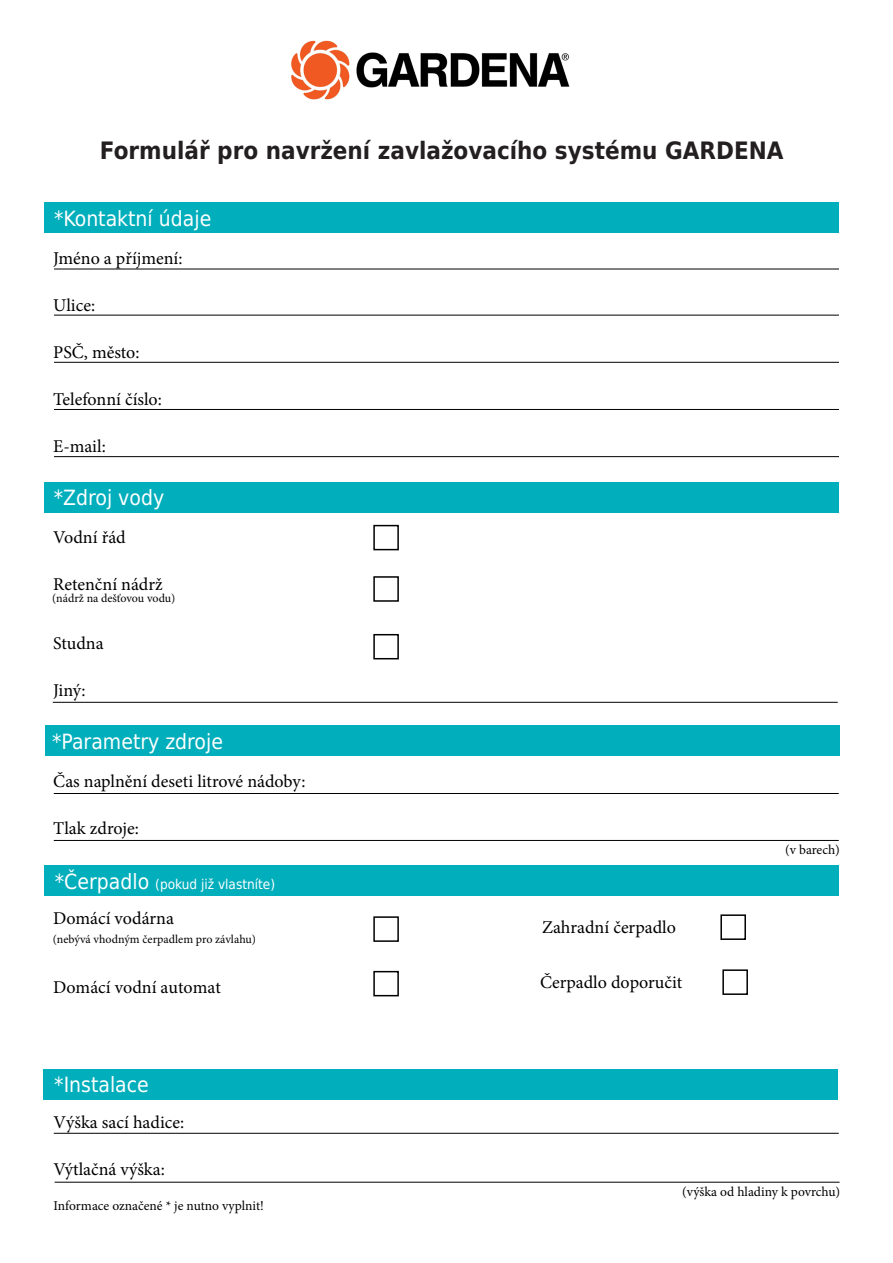
<style>
.page{position:relative;width:893px;height:1263px;background:#fff}
.page>*{position:absolute;margin:0;border:0;box-sizing:border-box;transform-origin:0 0}
.t1{font:700 24px "DejaVu Sans Condensed";color:#231f20}
.t2{font:21px "DejaVu Sans Condensed";color:#fff}
.t3{font:18px "Minion Pro";color:#000}
.t4{font:13.5px "Minion Pro";color:#000}
.t5{font:13.5px "DejaVu Sans Condensed";color:#fff}
.t6{font:12px "Minion Pro";color:#000}
.s1{font-size:21px}
</style>
<div class="page">
<img style="left:291px;top:40px;width:279px;height:60px">
<div style="left:45px;top:202px;width:794px;height:31px;background:#00aebc"></div>
<div style="left:45px;top:482px;width:794px;height:31px;background:#00aebc"></div>
<div style="left:45px;top:725px;width:794px;height:31px;background:#00aebc"></div>
<div style="left:45px;top:865px;width:794px;height:31px;background:#00aebc"></div>
<div style="left:44px;top:1069px;width:794px;height:30px;background:#00aebc"></div>
<hr style="left:54px;top:269px;width:785px;height:1px;background:#000">
<hr style="left:54px;top:315px;width:785px;height:1px;background:#000">
<hr style="left:54px;top:362px;width:785px;height:1px;background:#000">
<hr style="left:54px;top:409px;width:785px;height:1px;background:#000">
<hr style="left:54px;top:456px;width:785px;height:1px;background:#000">
<hr style="left:53px;top:702px;width:785px;height:1px;background:#000">
<hr style="left:54px;top:793px;width:785px;height:1px;background:#000">
<hr style="left:54px;top:840px;width:785px;height:1px;background:#000">
<div style="left:373px;top:525px;width:26px;height:25px;border:2px solid #000"></div>
<div style="left:373px;top:916px;width:26px;height:26px;border:2px solid #000"></div>
<div style="left:373px;top:576px;width:26px;height:26px;border:2px solid #000"></div>
<div style="left:373px;top:971px;width:26px;height:25px;border:2px solid #000"></div>
<div style="left:373px;top:634px;width:26px;height:25px;border:2px solid #000"></div>
<div style="left:720px;top:914px;width:26px;height:26px;border:2px solid #000"></div>
<hr style="left:54px;top:1133px;width:785px;height:1px;background:#000">
<hr style="left:55px;top:1182px;width:785px;height:1px;background:#000">
<div style="left:722px;top:969px;width:26px;height:26px;border:2px solid #000"></div>
<p class="t1" style="left:100px;top:131px;width:685px">Formulář pro navržení zavlažovacího systému GARDENA</p>
<p class="t2" style="left:54px;top:201px;width:159px">*Kontaktní údaje</p>
<p class="t3" style="left:53px;top:246px;width:131px">Jméno a příjmení:</p>
<p class="t3" style="left:53px;top:293px;width:43px">Ulice:</p>
<p class="t3" style="left:53px;top:340px;width:88px">PSČ, město:</p>
<p class="t3" style="left:53px;top:387px;width:110px">Telefonní číslo:</p>
<p class="t3" style="left:53px;top:434px;width:54px">E-mail:</p>
<p class="t2" style="left:54px;top:481px;width:112px">*Zdroj vody</p>
<p class="t3" style="left:53px;top:525px;width:74px">Vodní řád</p>
<p class="t3" style="left:53px;top:572px;width:111px">Retenční nádrž</p>
<p class="t6" style="left:52px;top:590px;width:125px">(nádrž na dešťovou vodu)</p>
<p class="t3" style="left:53px;top:631px;width:52px">Studna</p>
<p class="t3" style="left:53px;top:678px;width:34px">Jiný:</p>
<p class="t2" style="left:52px;top:724px;width:172px">*Parametry zdroje</p>
<p class="t3" style="left:53px;top:769px;width:254px">Čas naplnění deseti litrové nádoby:</p>
<p class="t3" style="left:53px;top:816px;width:87px">Tlak zdroje:</p>
<p class="t5" style="left:55px;top:873px;width:222px"><span class="s1">*Čerpadlo</span> (pokud již vlastníte)</p>
<p class="t3" style="left:53px;top:906px;width:122px">Domácí vodárna</p>
<p class="t6" style="left:53px;top:931px;width:205px">(nebývá vhodným čerpadlem pro závlahu)</p>
<p class="t3" style="left:53px;top:975px;width:169px">Domácí vodní automat</p>
<p class="t2" style="left:54px;top:1067px;width:96px">*Instalace</p>
<p class="t3" style="left:54px;top:1110px;width:132px">Výška sací hadice:</p>
<p class="t3" style="left:54px;top:1157px;width:113px">Výtlačná výška:</p>
<p class="t4" style="left:54px;top:1197px;width:212px">Informace označené * je nutno vyplnit!</p>
<p class="t3" style="left:542px;top:915px;width:135px">Zahradní čerpadlo</p>
<p class="t3" style="left:540px;top:970px;width:144px">Čerpadlo doporučit</p>
<p class="t4" style="left:785px;top:840px;width:56px">(v barech)</p>
<p class="t4" style="left:682px;top:1183px;width:159px">(výška od hladiny k povrchu)</p>
</div>
